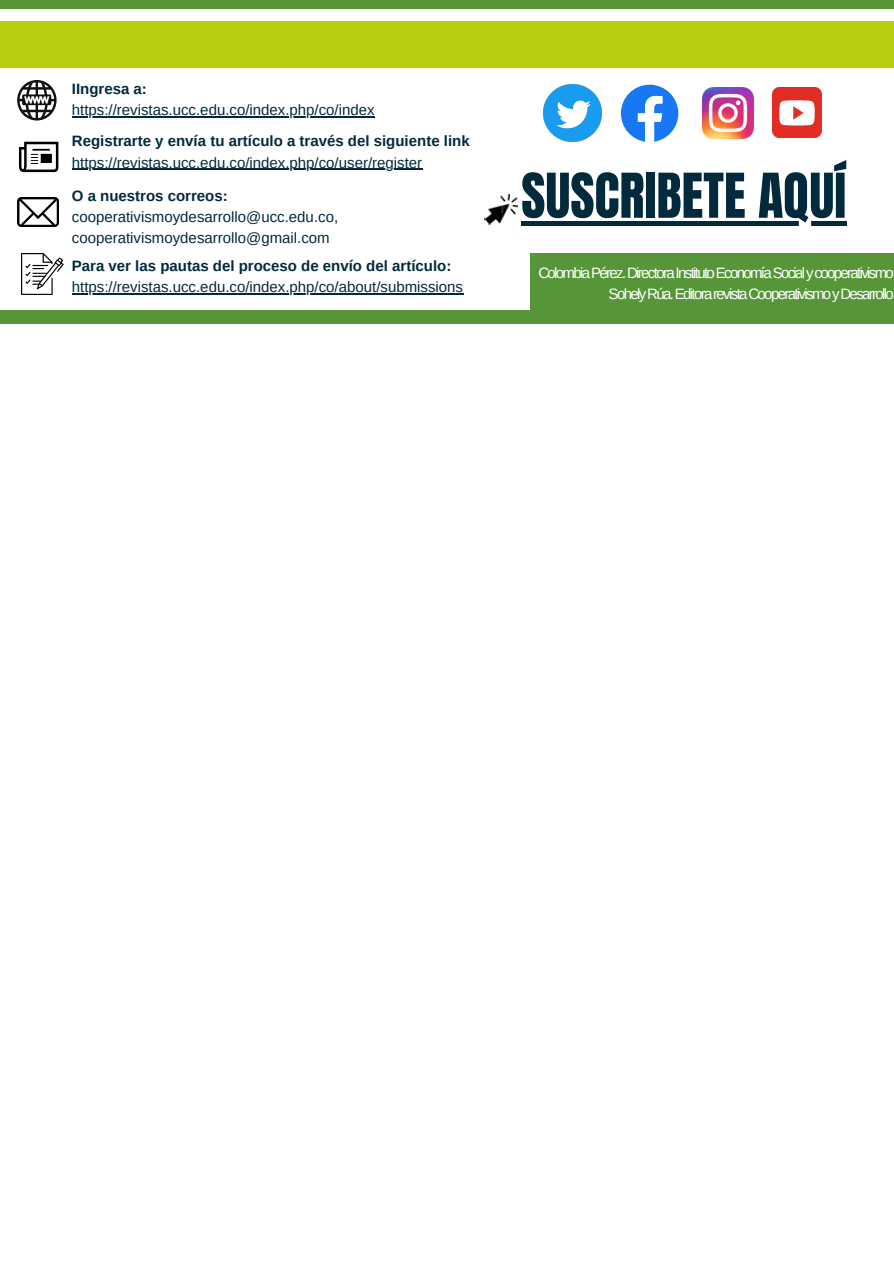
<style>
.page{position:relative;width:894px;height:1264px;background:#fff}
.page>*{position:absolute;margin:0;border:0;box-sizing:border-box;transform-origin:0 0}
.t1{font:52.5px "Anton";color:#022a3d}
.t2{font:15px/21.3px "Arimo";color:#022a3d}
.t3{font:700 15px "Arimo";color:#022a3d}
.t4{font:15px "Arimo";letter-spacing:-.11em;color:#fff}
</style>
<div class="page">
<div style="left:0;top:21px;width:893px;height:47px;background:#b7cd0d"></div>
<div style="left:0;top:310px;width:893px;height:14px;background:#569639"></div>
<svg style="left:17px;top:80px;width:40px;height:40px"></svg>
<svg style="left:19px;top:142px;width:39px;height:30px"></svg>
<img style="left:17px;top:197px;width:42px;height:30px">
<img style="left:21px;top:253px;width:42px;height:42px">
<svg style="left:620px;top:85px;width:58px;height:57px"></svg>
<img style="left:702px;top:88px;width:51px;height:50px">
<img style="left:543px;top:84px;width:58px;height:58px">
<img style="left:772px;top:88px;width:49px;height:49px">
<div style="left:530px;top:254px;width:363px;height:70px;background:#569639"></div>
<img style="left:484px;top:194px;width:35px;height:31px">
<div style="left:0;top:0;width:893px;height:8px;background:#569639"></div>
<div style="left:521px;top:221px;width:325px;height:5px;background:#022a3d"></div>
<hr style="left:72px;top:116px;width:302px;height:1px;background:#022a3d">
<hr style="left:72px;top:169px;width:350px;height:1px;background:#022a3d">
<hr style="left:72px;top:293px;width:391px;height:1px;background:#022a3d">
<p class="t3" style="left:72px;top:80px;width:77px">IIngresa a:</p>
<p class="t2" style="left:72px;top:99px;width:304px">https://revistas.ucc.edu.co/index.php/co/index</p>
<p class="t3" style="left:72px;top:133px;width:399px">Registrarte y envía tu artículo a través del siguiente link</p>
<h1 class="t2" style="left:72px;top:152px;width:352px">https://revistas.ucc.edu.co/index.php/co/user/register</h1>
<p class="t3" style="left:72px;top:187px;width:157px">O a nuestros correos:</p>
<p class="t2" style="left:72px;top:206px;width:268px">cooperativismoydesarrollo@ucc.edu.co, cooperativismoydesarrollo@gmail.com</p>
<p class="t3" style="left:72px;top:257px;width:381px">Para ver las pautas del proceso de envío del artículo:</p>
<p class="t2" style="left:72px;top:276px;width:392px">https://revistas.ucc.edu.co/index.php/co/about/submissions</p>
<p class="t1" style="left:521px;top:158px;width:326px">SUSCRIBETE AQUÍ</p>
<p class="t4" style="left:538px;top:264px;width:357px">Colombia Pérez. Directora Instituto Economía Social y cooperativismo</p>
<p class="t4" style="left:608px;top:285px;width:287px">Sohely Rúa. Editora revista Cooperativismo y Desarrolo</p>
</div>
